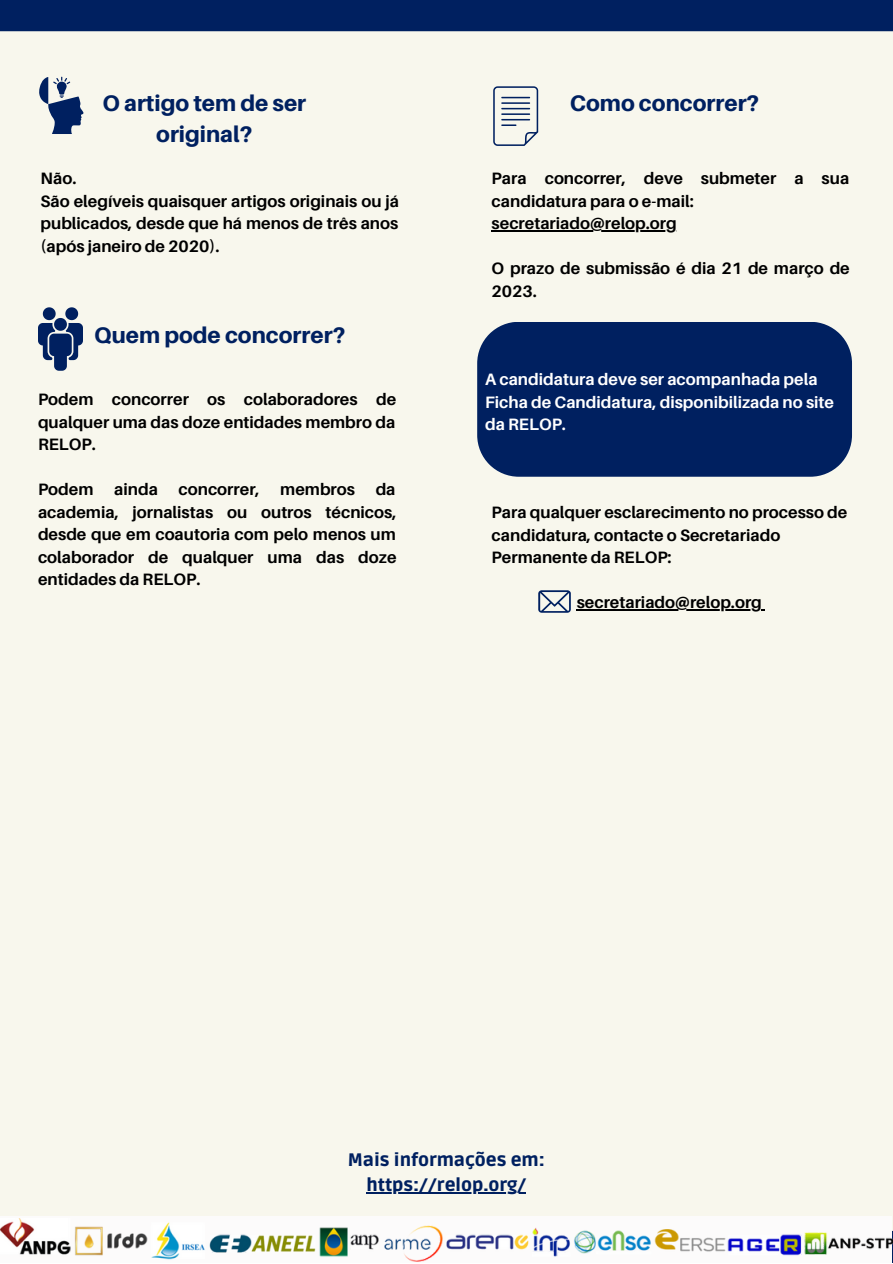
<style>
.page{position:relative;width:893px;height:1264px;background:#fff}
.page>*{position:absolute;margin:0;border:0;box-sizing:border-box;transform-origin:0 0}
.t1{font:800 22.5px/31.5px "Aileron";color:#002060;text-align:center}
.t2{font:900 18px/24.8px "Ruda";color:#002060;text-align:center}
.t3{font:700 16.5px/22.5px "Aileron";color:#000}
.t4{font:700 16.5px/22.5px "Aileron";color:#fff}
</style>
<div class="page">
<div style="left:0;top:0;width:892px;height:1216px;background:#f8f7ed"></div>
<div style="left:849px;top:170px;width:43px;height:461px;background:#f8f7ed"></div>
<div style="left:0;top:776px;width:892px;height:72px;background:#f8f7ed"></div>
<div style="left:0;top:911px;width:892px;height:72px;background:#f8f7ed"></div>
<svg style="left:38px;top:307px;width:45px;height:64px;background:#617497"></svg>
<svg style="left:493px;top:86px;width:45px;height:60px;background:#c4cacf"></svg>
<div style="left:477px;top:322px;width:374px;height:154px;background:#002060"></div>
<svg style="left:538px;top:590px;width:32px;height:22px"></svg>
<div style="left:0;top:1216px;width:891px;height:46px;background:#fcfbfb"></div>
<img style="left:0;top:1218px;width:892px;height:42px">
<svg style="left:39px;top:77px;width:45px;height:57px;background:#8190a9"></svg>
<hr style="left:491px;top:230px;width:185px;height:2px;background:#000">
<hr style="left:576px;top:609px;width:185px;height:1px;background:#000">
<hr style="left:366px;top:1192px;width:160px;height:1px;background:#002060">
<h1 class="t1" style="left:102px;top:86px;width:205px">O artigo tem de ser original?</h1>
<p class="t3" style="left:41px;top:167px;width:360px">Não.<br>São elegíveis quaisquer artigos originais ou já publicados, desde que há menos de três anos (após janeiro de 2020).</p>
<h1 class="t1" style="left:94px;top:319px;width:253px">Quem pode concorrer?</h1>
<p class="t3" style="left:38px;top:388px;width:360px;text-align:justify">Podem concorrer os colaboradores de qualquer uma das doze entidades membro da RELOP.</p>
<p class="t3" style="left:38px;top:478px;width:57px">Podem</p>
<p class="t3" style="left:114px;top:478px;width:45px">ainda</p>
<p class="t3" style="left:178px;top:478px;width:83px">concorrer,</p>
<p class="t3" style="left:280px;top:478px;width:76px">membros</p>
<p class="t3" style="left:38px;top:478px;width:360px;text-align:justify;text-indent:337px">da academia, jornalistas ou outros técnicos, desde que em coautoria com pelo menos um colaborador de qualquer uma das doze entidades da RELOP.</p>
<h1 class="t1" style="left:569px;top:87px;width:191px">Como concorrer?</h1>
<p class="t3" style="left:491px;top:167px;width:359px">Para concorrer, deve submeter a sua candidatura para o e-mail: secretariado@relop.org</p>
<p class="t3" style="left:491px;top:257px;width:359px">O prazo de submissão é dia 21 de março de<br>2023.</p>
<p class="t4" style="left:485px;top:368px;width:350px">A candidatura deve ser acompanhada pela<br>Ficha de Candidatura, disponibilizada no site da RELOP.</p>
<p class="t3" style="left:491px;top:501px;width:357px">Para qualquer esclarecimento no processo de candidatura, contacte o Secretariado<br>Permanente da RELOP:</p>
<p class="t3" style="left:576px;top:590px;width:187px">secretariado@relop.org</p>
<p class="t2" style="left:348px;top:1148px;width:199px">Mais informações em: https://relop.org/</p>
</div>
